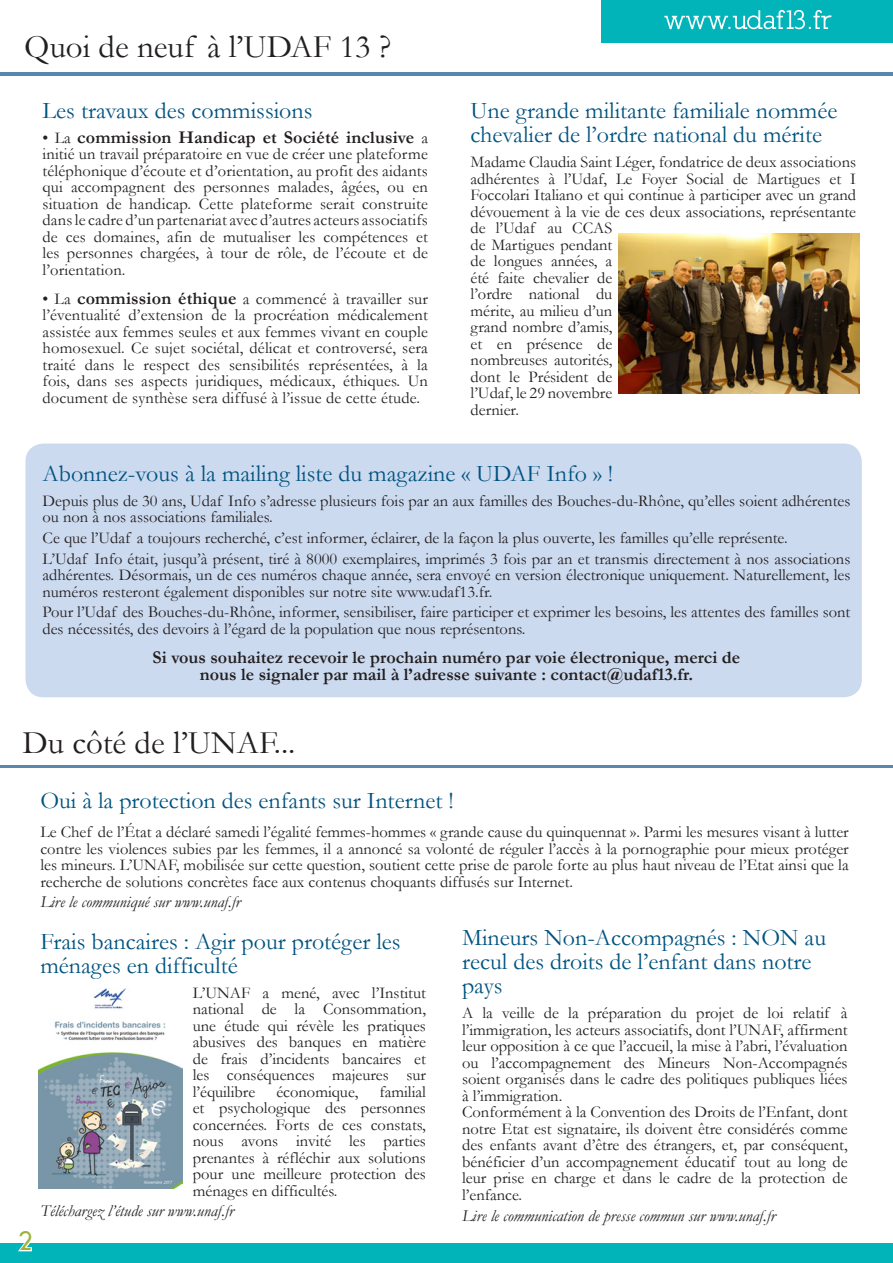
<style>
.page{position:relative;width:893px;height:1263px;background:#fff}
.page>*{position:absolute;margin:0;border:0;box-sizing:border-box;transform-origin:0 0}
.t1{font:33px "Garamond";color:#231f20}
.t2{font:27px "Rondalo";color:#9bb33b}
.Titre{font:24px/24px "Garamond";color:#005380}
.texte{font:700 18px/16.5px "Garamond";color:#231f20;text-align:center}
.texte-2{font:16.5px/16.5px "Garamond";color:#231f20}
.Infos{font:16.5px/16.5px "Garamond";color:#231f20;text-align:justify}
.Infos-2{font:italic 16.5px "Garamond";color:#231f20}
.s1{font-weight:400;font-size:16.5px}
.s2{font-weight:700;font-size:18px}
</style>
<div class="page">
<hr style="left:0;top:73px;width:893px;height:3px;background:#5888ae">
<div style="left:601px;top:0;width:292px;height:42px;background:#00b4b9"></div>
<svg style="left:664px;top:10px;width:167px;height:19px"></svg>
<div style="left:0;top:1243px;width:893px;height:20px;background:#00b4b9"></div>
<svg style="left:18px;top:1243px;width:14px;height:9px"></svg>
<hr style="left:0;top:765px;width:893px;height:3px;background:#5888ae">
<div style="left:26px;top:444px;width:836px;height:253px;background:#ccdaef;border-radius:18px"></div>
<img style="left:39px;top:988px;width:144px;height:200px">
<img style="left:618px;top:233px;width:241px;height:160px">
<p class="t1" style="left:24px;top:24px;width:368px">Quoi de neuf à l’UDAF 13 ?</p>
<p class="Titre" style="left:43px;top:97px;width:271px">Les travaux des commissions</p>
<p class="texte" style="left:43px;top:129px;width:387px"><span class="s1">• La</span> commission Handicap et Société inclusive <span class="s1">a</span></p>
<p class="texte-2" style="left:43px;top:145px;width:387px;text-align:justify">initié un travail préparatoire en vue de créer une plateforme téléphonique d’écoute et d’orientation, au profit des aidants qui accompagnent des personnes malades, âgées, ou en situation de handicap. Cette plateforme serait construite dans le cadre d’un partenariat avec d’autres acteurs associatifs de ces domaines, afin de mutualiser les compétences et les personnes chargées, à tour de rôle, de l’écoute et de l’orientation.</p>
<p class="texte-2" style="left:43px;top:290px;width:387px;text-align:justify">• La <span class="s2">commission éthique</span> a commencé à travailler sur l’éventualité d’extension de la procréation médicalement assistée aux femmes seules et aux femmes vivant en couple homosexuel. Ce sujet sociétal, délicat et controversé, sera traité dans le respect des sensibilités représentées, à la fois, dans ses aspects juridiques, médicaux, éthiques. Un document de synthèse sera diffusé à l’issue de cette étude.</p>
<p class="Titre" style="left:471px;top:98px;width:368px">Une grande militante familiale nommée chevalier de l’ordre national du mérite</p>
<p class="texte-2" style="left:471px;top:153px;width:387px">Madame Claudia Saint Léger, fondatrice de deux associations adhérentes à l’Udaf, Le Foyer Social de Martigues et I<br>Foccolari Italiano et qui continue à participer avec un grand dévouement à la vie de ces deux associations, représentante de l’Udaf au CCAS<br>de Martigues pendant<br>de longues années, a<br>été faite chevalier de<br>l’ordre national du<br>mérite, au milieu d’un<br>grand nombre d’amis,<br>et en présence de<br>nombreuses autorités,<br>dont le Président de<br>l’Udaf, le 29 novembre<br>dernier.</p>
<p class="Titre" style="left:43px;top:460px;width:572px">Abonnez-vous à la mailing liste du magazine « UDAF Info » !</p>
<p class="texte-2" style="left:43px;top:492px;width:809px">Depuis plus de 30 ans, Udaf Info s’adresse plusieurs fois par an aux familles des Bouches-du-Rhône, qu’elles soient adhérentes ou non à nos associations familiales.</p>
<p class="texte-2" style="left:43px;top:529px;width:747px">Ce que l’Udaf a toujours recherché, c’est informer, éclairer, de la façon la plus ouverte, les familles qu’elle représente.</p>
<p class="texte-2" style="left:43px;top:550px;width:809px;text-align:justify">L’Udaf Info était, jusqu’à présent, tiré à 8000 exemplaires, imprimés 3 fois par an et transmis directement à nos associations adhérentes. Désormais, un de ces numéros chaque année, sera envoyé en version électronique uniquement. Naturellement, les numéros resteront également disponibles sur notre site www.udaf13.fr.</p>
<p class="texte-2" style="left:43px;top:603px;width:809px">Pour l’Udaf des Bouches-du-Rhône, informer, sensibiliser, faire participer et exprimer les besoins, les attentes des familles sont des nécessités, des devoirs à l’égard de la population que nous représentons.</p>
<p class="texte" style="left:153px;top:649px;width:589px">Si vous souhaitez recevoir le prochain numéro par voie électronique, merci de nous le signaler par mail à l’adresse suivante : contact@udaf13.fr.</p>
<p class="t1" style="left:23px;top:721px;width:275px">Du côté de l’UNAF...</p>
<p class="Titre" style="left:40px;top:788px;width:415px">Oui à la protection des enfants sur Internet !</p>
<p class="Infos" style="left:40px;top:823px;width:810px">Le Chef de l’État a déclaré samedi l’égalité femmes-hommes « grande cause du quinquennat ». Parmi les mesures visant à lutter contre les violences subies par les femmes, il a annoncé sa volonté de réguler l’accès à la pornographie pour mieux protéger les mineurs. L’UNAF, mobilisée sur cette question, soutient cette prise de parole forte au plus haut niveau de l’Etat ainsi que la recherche de solutions concrètes face aux contenus choquants diffusés sur Internet.</p>
<p class="Infos-2" style="left:40px;top:891px;width:202px">Lire le communiqué sur www.unaf.fr</p>
<p class="t2" style="left:19px;top:1226px;width:14px">2</p>
<p class="Titre" style="left:40px;top:928px;width:362px">Frais bancaires : Agir pour protéger les ménages en difficulté</p>
<p class="Infos" style="left:193px;top:984px;width:235px">L’UNAF a mené, avec l’Institut national de la Consommation, une étude qui révèle les pratiques abusives des banques en matière de frais d’incidents bancaires et les conséquences majeures sur l’équilibre</p>
<p class="Infos" style="left:193px;top:1083px;width:235px;text-indent:187px">familial et psychologique des personnes concernées. Forts de ces constats, nous avons invité les parties prenantes à réfléchir aux solutions pour une meilleure protection des ménages en difficultés.</p>
<p class="Infos-2" style="left:40px;top:1200px;width:195px">Téléchargez l’étude sur www.unaf.fr</p>
<p class="Infos" style="left:276px;top:1083px;width:83px">économique,</p>
<p class="Titre" style="left:462px;top:925px;width:366px">Mineurs Non-Accompagnés : NON au recul des droits de l’enfant dans notre pays</p>
<p class="Infos" style="left:462px;top:1004px;width:387px">A la veille de la préparation du projet de loi relatif à l’immigration, les acteurs associatifs, dont l’UNAF, affirment leur opposition à ce que l’accueil, la mise à l’abri, l’évaluation ou l’accompagnement des Mineurs Non-Accompagnés soient organisés dans le cadre des politiques publiques liées à l’immigration.</p>
<p class="Infos" style="left:462px;top:1103px;width:387px">Conformément à la Convention des Droits de l’Enfant, dont notre Etat est signataire, ils doivent être considérés comme des enfants avant d’être des étrangers, et, par conséquent, bénéficier d’un accompagnement éducatif tout au long de leur prise en charge et dans le cadre de la protection de l’enfance.</p>
<p class="Infos-2" style="left:462px;top:1204px;width:315px">Lire le communication de presse commun sur www.unaf.fr</p>
</div>
